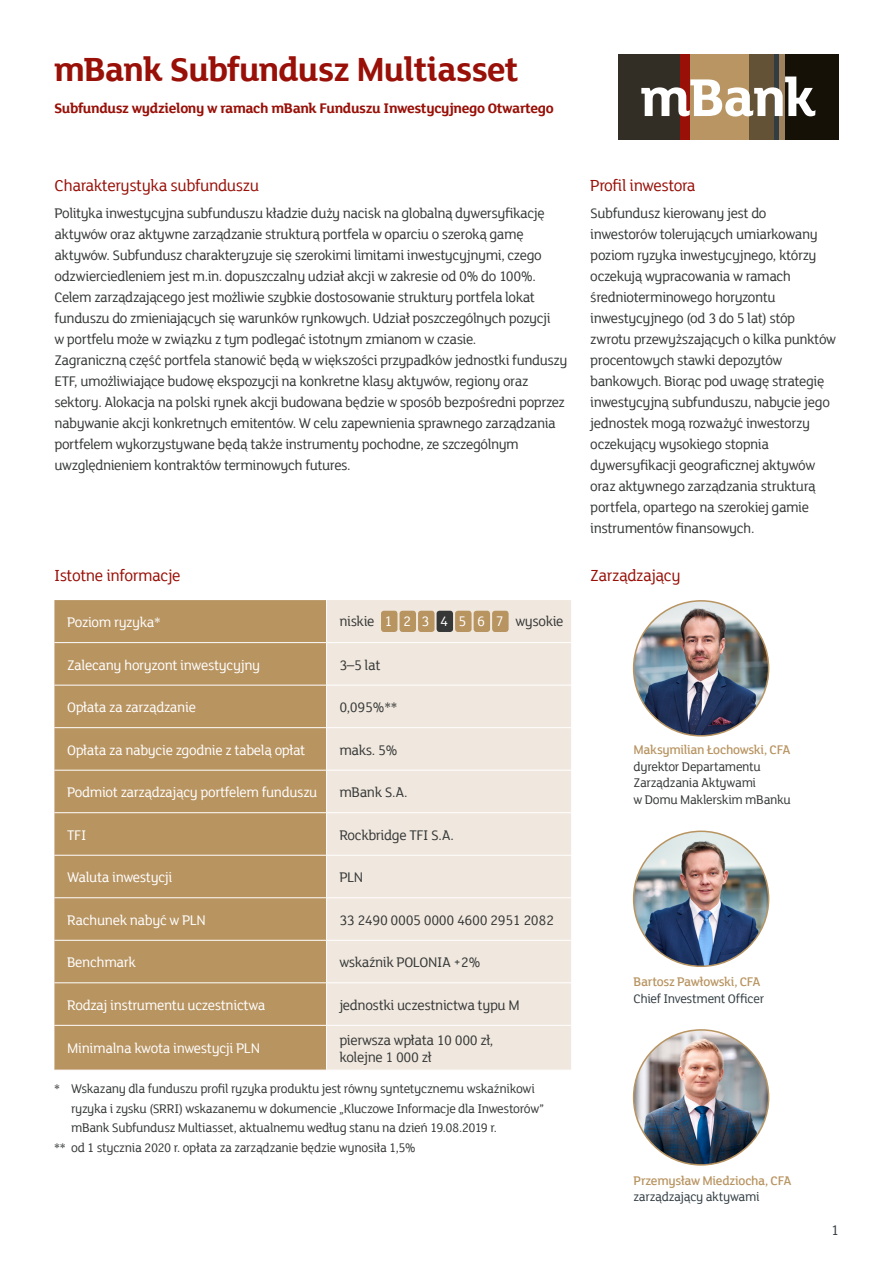
<style>
.page{position:relative;width:893px;height:1263px;background:#fff}
.page>*{position:absolute;margin:0;border:0;box-sizing:border-box;transform-origin:0 0}
.t1{font:700 36px "FS Lola";letter-spacing:-.025em;color:#981008}
.t2{font:17.25px "FS Lola";letter-spacing:-.025em;color:#981008}
.t3{font:15px/21px "FS Lola";letter-spacing:-.03em;color:#363838}
.t4{font:15px "FS Lola";letter-spacing:-.025em;color:#fff}
.t5{font:700 15px "FS Lola";letter-spacing:-.025em;color:#981008}
.t6{font:15px "FS Lola";color:#353e43}
.t7{font:13.5px/16.5px "FS Lola";letter-spacing:-.025em;color:#363838}
.t8{font:500 13.5px "FS Lola";letter-spacing:-.025em;color:#b89461}
.t9{font:13.5px "FS Lola";letter-spacing:-.025em;color:#323d42}
.s1{color:#fff}
</style>
<div class="page">
<img style="left:634px;top:601px;width:135px;height:135px;border-radius:67px">
<img style="left:634px;top:831px;width:135px;height:135px;border-radius:67px">
<img style="left:634px;top:1030px;width:135px;height:135px;border-radius:67px">
<div style="left:618px;top:54px;width:62px;height:85px;background:#322d25"></div>
<div style="left:689px;top:54px;width:60px;height:85px;background:#b89562"></div>
<div style="left:749px;top:54px;width:26px;height:85px;background:#645237"></div>
<div style="left:784px;top:54px;width:55px;height:85px;background:#151107"></div>
<hr style="left:775px;top:54px;width:4px;height:85px;background:#323d42">
<div style="left:779px;top:54px;width:5px;height:85px;background:#9e825d"></div>
<div style="left:680px;top:54px;width:9px;height:85px;background:#981008"></div>
<svg style="left:641px;top:77px;width:174px;height:40px"></svg>
<div style="left:54px;top:600px;width:272px;height:470px;background:#b89461"></div>
<div style="left:327px;top:600px;width:244px;height:470px;background:#f0e8de"></div>
<hr style="left:54px;top:642px;width:273px;height:1px;background:#fff">
<hr style="left:327px;top:642px;width:244px;height:1px;background:#fff">
<hr style="left:54px;top:685px;width:273px;height:1px;background:#fff">
<hr style="left:327px;top:685px;width:244px;height:1px;background:#fff">
<hr style="left:54px;top:727px;width:273px;height:1px;background:#fff">
<hr style="left:327px;top:727px;width:244px;height:1px;background:#fff">
<hr style="left:54px;top:770px;width:273px;height:1px;background:#fff">
<hr style="left:327px;top:770px;width:244px;height:1px;background:#fff">
<hr style="left:54px;top:812px;width:273px;height:1px;background:#fff">
<hr style="left:327px;top:812px;width:244px;height:1px;background:#fff">
<hr style="left:54px;top:855px;width:273px;height:1px;background:#fff">
<hr style="left:327px;top:855px;width:244px;height:1px;background:#fff">
<hr style="left:54px;top:897px;width:273px;height:1px;background:#fff">
<hr style="left:327px;top:897px;width:244px;height:1px;background:#fff">
<hr style="left:54px;top:940px;width:273px;height:1px;background:#fff">
<hr style="left:327px;top:940px;width:244px;height:1px;background:#fff">
<hr style="left:54px;top:982px;width:273px;height:1px;background:#fff">
<hr style="left:327px;top:982px;width:244px;height:1px;background:#fff">
<hr style="left:54px;top:1025px;width:273px;height:1px;background:#fff">
<hr style="left:327px;top:1025px;width:244px;height:1px;background:#fff">
<div style="left:381px;top:611px;width:16px;height:21px;background:#b89461;border-radius:3px"></div>
<div style="left:400px;top:611px;width:16px;height:21px;background:#b89461;border-radius:3px"></div>
<div style="left:418px;top:611px;width:16px;height:21px;background:#b89461;border-radius:3px"></div>
<div style="left:437px;top:611px;width:16px;height:21px;background:#363838;border-radius:3px"></div>
<div style="left:474px;top:611px;width:16px;height:21px;background:#b89461;border-radius:3px"></div>
<div style="left:455px;top:611px;width:17px;height:21px;background:#b89461;border-radius:3px"></div>
<div style="left:492px;top:611px;width:17px;height:21px;background:#b89461;border-radius:3px"></div>
<h1 class="t1" style="left:54px;top:45px;width:466px">mBank Subfundusz Multiasset</h1>
<p class="t5" style="left:54px;top:97px;width:501px">Subfundusz wydzielony w ramach mBank Funduszu Inwestycyjnego Otwartego</p>
<p class="t2" style="left:54px;top:174px;width:206px">Charakterystyka subfunduszu</p>
<p class="t3" style="left:54px;top:202px;width:514px">Polityka inwestycyjna subfunduszu kładzie duży nacisk na globalną dywersyfikację aktywów oraz aktywne zarządzanie strukturą portfela w oparciu o szeroką gamę aktywów. Subfundusz charakteryzuje się szerokimi limitami inwestycyjnymi, czego odzwierciedleniem jest m.in. dopuszczalny udział akcji w zakresie od 0% do 100%.<br>Celem zarządzającego jest możliwie szybkie dostosowanie struktury portfela lokat funduszu do zmieniających się warunków rynkowych. Udział poszczególnych pozycji<br>w portfelu może w związku z tym podlegać istotnym zmianom w czasie.<br>Zagraniczną część portfela stanowić będą w większości przypadków jednostki funduszy ETF, umożliwiające budowę ekspozycji na konkretne klasy aktywów, regiony oraz sektory. Alokacja na polski rynek akcji budowana będzie w sposób bezpośredni poprzez nabywanie akcji konkretnych emitentów. W celu zapewnienia sprawnego zarządzania portfelem wykorzystywane będą także instrumenty pochodne, ze szczególnym uwzględnieniem kontraktów terminowych futures.</p>
<p class="t2" style="left:54px;top:564px;width:128px">Istotne informacje</p>
<p class="t4" style="left:67px;top:612px;width:95px">Poziom ryzyka*</p>
<p class="t3" style="left:339px;top:609px;width:226px">niskie <span class="s1">1 2 3 4 5 6 7</span> wysokie</p>
<p class="t4" style="left:67px;top:655px;width:194px">Zalecany horyzont inwestycyjny</p>
<p class="t3" style="left:339px;top:653px;width:43px">3–5 lat</p>
<p class="t4" style="left:67px;top:697px;width:130px">Opłata za zarządzanie</p>
<p class="t3" style="left:339px;top:696px;width:60px">0,095%**</p>
<p class="t4" style="left:67px;top:740px;width:240px">Opłata za nabycie zgodnie z tabelą opłat</p>
<p class="t3" style="left:339px;top:738px;width:60px">maks. 5%</p>
<p class="t4" style="left:67px;top:782px;width:252px">Podmiot zarządzający portfelem funduszu</p>
<p class="t3" style="left:339px;top:781px;width:70px">mBank S.A.</p>
<p class="t4" style="left:67px;top:825px;width:21px">TFI</p>
<p class="t3" style="left:339px;top:824px;width:116px">Rockbridge TFI S.A.</p>
<p class="t4" style="left:67px;top:867px;width:107px">Waluta inwestycji</p>
<p class="t3" style="left:339px;top:866px;width:25px">PLN</p>
<p class="t4" style="left:67px;top:910px;width:140px">Rachunek nabyć w PLN</p>
<p class="t3" style="left:339px;top:909px;width:216px">33 2490 0005 0000 4600 2951 2082</p>
<p class="t4" style="left:67px;top:952px;width:70px">Benchmark</p>
<p class="t3" style="left:339px;top:951px;width:143px">wskaźnik POLONIA +2%</p>
<p class="t4" style="left:67px;top:995px;width:200px">Rodzaj instrumentu uczestnictwa</p>
<p class="t3" style="left:339px;top:994px;width:182px">jednostki uczestnictwa typu M</p>
<p class="t4" style="left:67px;top:1039px;width:194px">Minimalna kwota inwestycji PLN</p>
<p class="t3" style="left:339px;top:1031px;width:156px;line-height:16.5px">pierwsza wpłata 10 000 zł, kolejne 1 000 zł</p>
<p class="t7" style="left:54px;top:1080px;width:483px">* Wskazany dla funduszu profil ryzyka produktu jest równy syntetycznemu wskaźnikowi</p>
<p class="t7" style="left:71px;top:1100px;width:474px">ryzyka i zysku (SRRI) wskazanemu w dokumencie „Kluczowe Informacje dla Inwestorów”</p>
<p class="t7" style="left:71px;top:1119px;width:428px">mBank Subfundusz Multiasset, aktualnemu według stanu na dzień 19.08.2019 r.</p>
<p class="t7" style="left:54px;top:1139px;width:363px">** od 1 stycznia 2020 r. opłata za zarządzanie będzie wynosiła 1,5%</p>
<p class="t2" style="left:590px;top:174px;width:107px">Profil inwestora</p>
<p class="t3" style="left:590px;top:202px;width:247px">Subfundusz kierowany jest do inwestorów tolerujących umiarkowany poziom ryzyka inwestycyjnego, którzy oczekują wypracowania w ramach średnioterminowego horyzontu inwestycyjnego (od 3 do 5 lat) stóp zwrotu przewyższających o kilka punktów procentowych stawki depozytów bankowych. Biorąc pod uwagę strategię inwestycyjną subfunduszu, nabycie jego jednostek mogą rozważyć inwestorzy oczekujący wysokiego stopnia dywersyfikacji geograficznej aktywów oraz aktywnego zarządzania strukturą portfela, opartego na szerokiej gamie instrumentów finansowych.</p>
<p class="t2" style="left:590px;top:564px;width:92px">Zarządzający</p>
<p class="t8" style="left:634px;top:741px;width:158px">Maksymilian Łochowski, CFA</p>
<p class="t7" style="left:634px;top:758px;width:159px">dyrektor Departamentu<br>Zarządzania Aktywami<br>w Domu Maklerskim mBanku</p>
<p class="t8" style="left:634px;top:973px;width:129px">Bartosz Pawłowski, CFA</p>
<p class="t9" style="left:634px;top:989px;width:132px">Chief Investment Officer</p>
<p class="t8" style="left:634px;top:1171px;width:159px">Przemysław Miedziocha, CFA</p>
<p class="t9" style="left:634px;top:1188px;width:127px">zarządzający aktywami</p>
<p class="t6" style="left:831px;top:1221px;width:9px">1</p>
</div>
